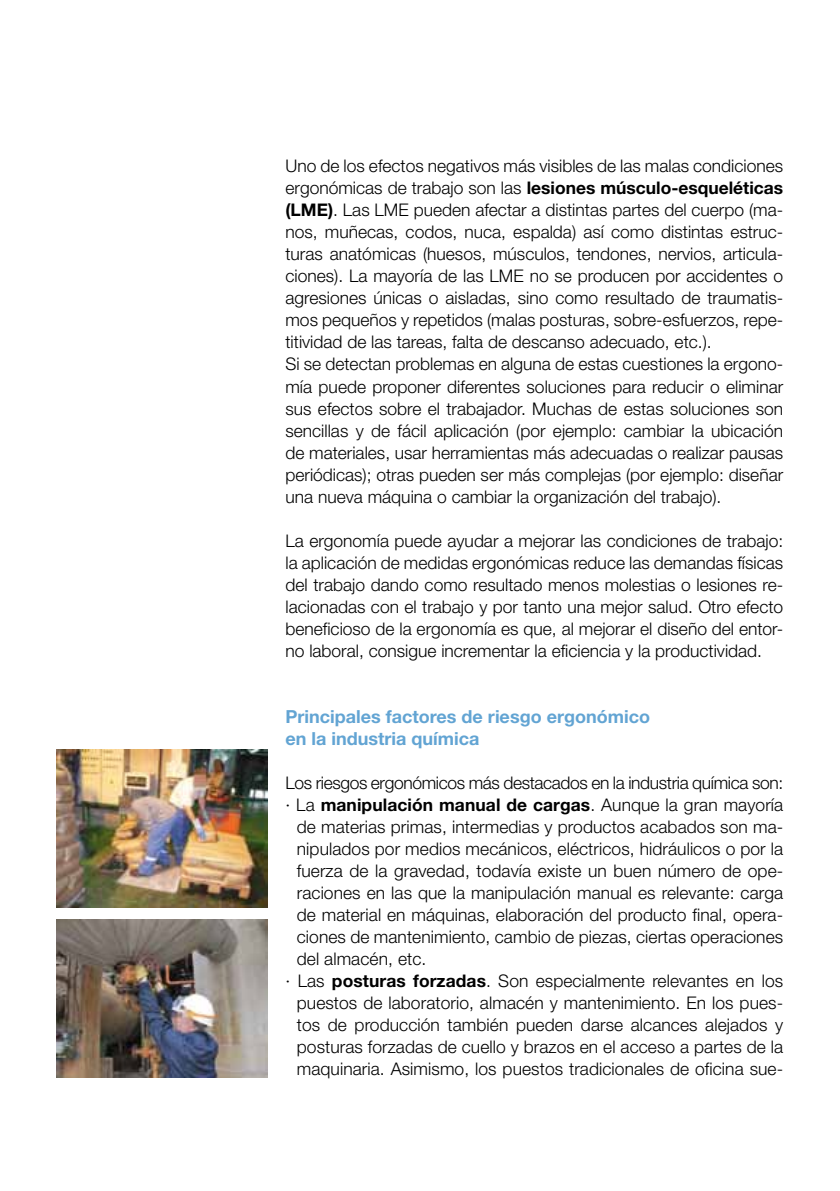
<style>
.page{position:relative;width:840px;height:1191px;background:#fff}
.page>*{position:absolute;margin:0;border:0;box-sizing:border-box;transform-origin:0 0}
.t1{font:700 18px/22px "Helvetica Neue";color:#62a4d3}
.t2{font:300 17.4px/22px "Helvetica Neue";color:#000}
.t3{font:300 17.4px "Helvetica Neue";letter-spacing:-.02em;color:#000}
.t4{font:700 17.4px "Helvetica Neue";letter-spacing:.005em;color:#000}
.s1{font-weight:700}
.s2{font-weight:300}
</style>
<div class="page">
<img style="left:57px;top:749px;width:210px;height:158px">
<img style="left:57px;top:920px;width:210px;height:157px">
<p class="t2" style="left:285px;top:155px;width:499px">Uno de los efectos negativos más visibles de las malas condiciones ergonómicas de trabajo son las <span class="s1">lesiones músculo-esqueléticas (LME)</span>. Las LME pueden afectar a distintas partes del cuerpo (ma&shy;nos, muñecas, codos, nuca, espalda) así como distintas estruc&shy;turas anatómicas (huesos, músculos, tendones, nervios, articula&shy;ciones). La mayoría de las LME no se producen por accidentes o agresiones únicas o aisladas, sino como resultado de traumatis&shy;mos pequeños y repetidos (malas posturas, sobre-esfuerzos, repe&shy;titividad de las tareas, falta de descanso adecuado, etc.).<br>Si se detectan problemas en alguna de estas cuestiones la ergono&shy;mía puede proponer diferentes soluciones para reducir o eliminar sus efectos sobre el trabajador. Muchas de estas soluciones son sencillas y de fácil aplicación (por ejemplo: cambiar la ubicación de materiales, usar herramientas más adecuadas o realizar pausas periódicas); otras pueden ser más complejas (por ejemplo: diseñar una nueva máquina o cambiar la organización del trabajo).</p>
<p class="t2" style="left:285px;top:529px;width:499px;text-align:justify">La ergonomía puede ayudar a mejorar las condiciones de trabajo: la aplicación de medidas ergonómicas reduce las demandas físicas del trabajo dando como resultado menos molestias o lesiones re&shy;lacionadas con el trabajo y por tanto una mejor salud. Otro efecto beneficioso de la ergonomía es que, al mejorar el diseño del entor&shy;no laboral, consigue incrementar la eficiencia y la productividad.</p>
<p class="t1" style="left:285px;top:705px;width:366px">Principales factores de riesgo ergonómico en la industria química</p>
<p class="t3" style="left:285px;top:772px;width:499px">Los riesgos ergonómicos más destacados en la industria química son:</p>
<p class="t4" style="left:285px;top:793px;width:499px"><span class="s2">· La</span> manipulación manual de cargas<span class="s2">. Aunque la gran mayoría</span></p>
<p class="t2" style="left:297px;top:815px;width:487px">de materias primas, intermedias y productos acabados son ma-</p>
<p class="t2" style="left:297px;top:837px;width:487px">nipulados por medios mecánicos, eléctricos, hidráulicos o por la</p>
<p class="t2" style="left:297px;top:859px;width:487px">fuerza de la gravedad, todavía existe un buen número de ope-</p>
<p class="t2" style="left:297px;top:881px;width:487px">raciones en las que la manipulación manual es relevante: carga</p>
<p class="t2" style="left:297px;top:903px;width:487px">de material en máquinas, elaboración del producto final, opera-</p>
<p class="t2" style="left:297px;top:925px;width:487px">ciones de mantenimiento, cambio de piezas, ciertas operaciones</p>
<p class="t2" style="left:297px;top:947px;width:131px">del almacén, etc.</p>
<p class="t2" style="left:285px;top:969px;width:499px">· Las <span class="s1">posturas forzadas</span>. Son especialmente relevantes en los</p>
<p class="t2" style="left:297px;top:991px;width:487px">puestos de laboratorio, almacén y mantenimiento. En los pues-</p>
<p class="t2" style="left:297px;top:1013px;width:487px">tos de producción también pueden darse alcances alejados y</p>
<p class="t2" style="left:297px;top:1035px;width:487px">posturas forzadas de cuello y brazos en el acceso a partes de la</p>
<p class="t2" style="left:297px;top:1057px;width:487px">maquinaria. Asimismo, los puestos tradicionales de oficina sue-</p>
</div>
